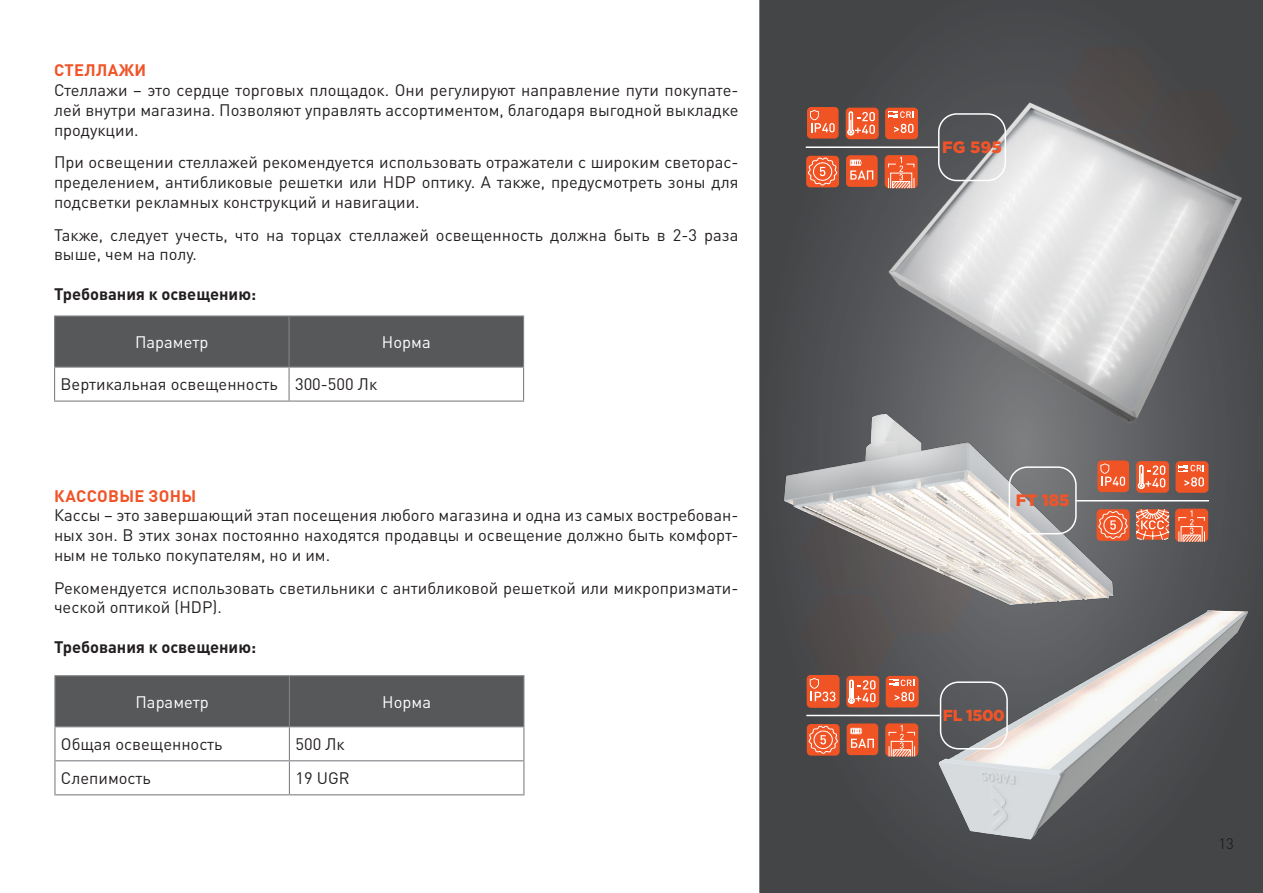
<style>
.page{position:relative;width:1263px;height:893px;background:#fff}
.page>*{position:absolute;margin:0;border:0;box-sizing:border-box;transform-origin:0 0}
.t1{font:16.5px/19.8px "DIN Pro";color:#231f20;text-align:justify}
.t2{font:700 16.5px "DIN Pro";color:#231f20}
.t3{font:16.5px "DIN Pro";color:#fff}
.t4{font:700 16.5px "DIN Pro";letter-spacing:.02em;color:#f05428}
.t5{font:900 16.5px "Gotham Pro";color:#f05428}
.t6{font:900 15.9px "Gotham Pro";letter-spacing:-.025em;color:#f05428}
.t7{font:300 15px "DIN Pro";color:#231f20}
</style>
<div class="page">
<div style="left:760px;top:0;width:503px;height:893px;background:linear-gradient(to right,#47484a,#494a4d)"></div>
<div style="left:1064px;top:47px;width:174px;height:50px;background:#4a4747"></div>
<div style="left:55px;top:317px;width:468px;height:49px;background:#57585a"></div>
<hr style="left:54px;top:315px;width:235px;height:2px;background:#808285">
<hr style="left:54px;top:317px;width:1px;height:49px;background:#808285">
<hr style="left:289px;top:315px;width:235px;height:2px;background:#808285">
<hr style="left:288px;top:317px;width:2px;height:49px;background:#808285">
<hr style="left:523px;top:317px;width:1px;height:49px;background:#808285">
<hr style="left:54px;top:366px;width:235px;height:2px;background:#808285">
<hr style="left:54px;top:368px;width:1px;height:32px;background:#808285">
<hr style="left:289px;top:366px;width:235px;height:2px;background:#808285">
<hr style="left:288px;top:368px;width:2px;height:32px;background:#808285">
<hr style="left:523px;top:368px;width:1px;height:32px;background:#808285">
<hr style="left:54px;top:400px;width:235px;height:2px;background:#808285">
<hr style="left:289px;top:400px;width:235px;height:2px;background:#808285">
<img style="left:878px;top:97px;width:385px;height:334px">
<img style="left:759px;top:369px;width:364px;height:250px">
<img style="left:810px;top:475px;width:444px;height:392px">
<div style="left:56px;top:676px;width:467px;height:50px;background:#57585a"></div>
<hr style="left:54px;top:675px;width:235px;height:1px;background:#808285">
<hr style="left:54px;top:676px;width:2px;height:50px;background:#808285">
<hr style="left:289px;top:675px;width:235px;height:1px;background:#808285">
<hr style="left:289px;top:676px;width:1px;height:50px;background:#808285">
<hr style="left:523px;top:676px;width:1px;height:50px;background:#808285">
<hr style="left:54px;top:726px;width:235px;height:1px;background:#808285">
<hr style="left:54px;top:727px;width:2px;height:33px;background:#808285">
<hr style="left:289px;top:726px;width:235px;height:1px;background:#808285">
<hr style="left:289px;top:727px;width:1px;height:33px;background:#808285">
<hr style="left:523px;top:727px;width:1px;height:33px;background:#808285">
<hr style="left:54px;top:760px;width:235px;height:1px;background:#808285">
<hr style="left:54px;top:761px;width:2px;height:33px;background:#808285">
<hr style="left:289px;top:760px;width:235px;height:1px;background:#808285">
<hr style="left:289px;top:761px;width:1px;height:33px;background:#808285">
<hr style="left:523px;top:761px;width:1px;height:33px;background:#808285">
<hr style="left:54px;top:794px;width:235px;height:1px;background:#808285">
<hr style="left:289px;top:794px;width:235px;height:1px;background:#808285">
<hr style="left:806px;top:146px;width:133px;height:2px;background:#fff">
<div style="left:885px;top:108px;width:33px;height:31px;background:#f15424;border-radius:4px"></div>
<svg style="left:894px;top:124px;width:19px;height:9px"></svg>
<svg style="left:888px;top:111px;width:25px;height:7px"></svg>
<div style="left:807px;top:107px;width:31px;height:32px;background:#f15424;border-radius:4px"></div>
<svg style="left:810px;top:110px;width:25px;height:22px"></svg>
<div style="left:885px;top:155px;width:33px;height:33px;background:#f15424;border-radius:4px"></div>
<svg style="left:888px;top:157px;width:26px;height:32px"></svg>
<div style="left:846px;top:155px;width:32px;height:32px;background:#f15424;border-radius:4px"></div>
<svg style="left:850px;top:160px;width:23px;height:20px"></svg>
<div style="left:846px;top:108px;width:33px;height:31px;background:#f15424;border-radius:4px"></div>
<svg style="left:847px;top:111px;width:28px;height:25px"></svg>
<svg style="left:806px;top:156px;width:33px;height:31px"></svg>
<svg style="left:807px;top:156px;width:31px;height:31px"></svg>
<hr style="left:1076px;top:500px;width:133px;height:1px;background:#fff">
<div style="left:1175px;top:461px;width:33px;height:32px;background:#f15424;border-radius:4px"></div>
<svg style="left:1184px;top:477px;width:20px;height:10px"></svg>
<svg style="left:1179px;top:465px;width:25px;height:6px"></svg>
<div style="left:1097px;top:460px;width:32px;height:32px;background:#f15424;border-radius:4px"></div>
<svg style="left:1100px;top:463px;width:25px;height:23px"></svg>
<div style="left:1175px;top:509px;width:33px;height:33px;background:#f15424;border-radius:4px"></div>
<svg style="left:1178px;top:510px;width:27px;height:32px"></svg>
<svg style="left:1136px;top:509px;width:33px;height:31px"></svg>
<div style="left:1136px;top:461px;width:33px;height:32px;background:#f15424;border-radius:4px"></div>
<svg style="left:1138px;top:465px;width:27px;height:24px"></svg>
<svg style="left:1096px;top:509px;width:33px;height:32px"></svg>
<svg style="left:1097px;top:510px;width:32px;height:30px"></svg>
<hr style="left:806px;top:715px;width:134px;height:1px;background:#fff">
<div style="left:886px;top:676px;width:33px;height:31px;background:#f15424;border-radius:4px"></div>
<div style="left:807px;top:675px;width:32px;height:33px;background:#f15424;border-radius:4px"></div>
<div style="left:885px;top:723px;width:33px;height:33px;background:#f15424;border-radius:4px"></div>
<svg style="left:888px;top:725px;width:27px;height:32px"></svg>
<div style="left:847px;top:723px;width:31px;height:32px;background:#f15424;border-radius:4px"></div>
<svg style="left:850px;top:728px;width:24px;height:20px"></svg>
<div style="left:846px;top:676px;width:33px;height:31px;background:#f15424;border-radius:4px"></div>
<svg style="left:800px;top:508px;width:174px;height:196px;background:#817370"></svg>
<svg style="left:807px;top:724px;width:33px;height:32px"></svg>
<svg style="left:808px;top:725px;width:31px;height:30px"></svg>
<div style="left:938px;top:113px;width:68px;height:68px;border:2px solid #fff;border-radius:18px"></div>
<div style="left:1009px;top:466px;width:68px;height:68px;border:2px solid #fff;border-radius:18px"></div>
<div style="left:940px;top:681px;width:68px;height:68px;border:2px solid #fff;border-radius:18px"></div>
<p class="t4" style="left:54px;top:57px;width:94px">СТЕЛЛАЖИ</p>
<p class="t1" style="left:54px;top:80px;width:686px">Стеллажи – это сердце торговых площадок. Они регулируют направление пути покупате&shy;лей внутри магазина. Позволяют управлять ассортиментом, благодаря выгодной выкладке продукции.</p>
<p class="t1" style="left:54px;top:152px;width:686px">При освещении стеллажей рекомендуется использовать отражатели с широким светорас&shy;пределением, антибликовые решетки или HDP оптику. А также, предусмотреть зоны для подсветки рекламных конструкций и навигации.</p>
<p class="t1" style="left:54px;top:224px;width:686px">Также, следует учесть, что на торцах стеллажей освещенность должна быть в 2-3 раза выше, чем на полу.</p>
<p class="t2" style="left:54px;top:280px;width:204px">Требования к освещению:</p>
<p class="t3" style="left:135px;top:331px;width:75px">Параметр</p>
<p class="t3" style="left:382px;top:331px;width:50px">Норма</p>
<p class="t1" style="left:61px;top:374px;width:219px">Вертикальная освещенность</p>
<p class="t1" style="left:295px;top:374px;width:84px">300-500 Лк</p>
<p class="t4" style="left:54px;top:482px;width:144px">КАССОВЫЕ ЗОНЫ</p>
<p class="t1" style="left:54px;top:505px;width:686px">Кассы – это завершающий этап посещения любого магазина и одна из самых востребован&shy;ных зон. В этих зонах постоянно находятся продавцы и освещение должно быть комфорт&shy;ным не только покупателям, но и им.</p>
<p class="t1" style="left:54px;top:577px;width:686px">Рекомендуется использовать светильники с антибликовой решеткой или микропризмати&shy;ческой оптикой (HDP).</p>
<p class="t2" style="left:54px;top:633px;width:204px">Требования к освещению:</p>
<p class="t3" style="left:135px;top:690px;width:75px">Параметр</p>
<p class="t3" style="left:382px;top:690px;width:50px">Норма</p>
<p class="t1" style="left:61px;top:734px;width:163px">Общая освещенность</p>
<p class="t1" style="left:295px;top:734px;width:51px">500 Лк</p>
<p class="t1" style="left:61px;top:768px;width:91px">Слепимость</p>
<p class="t1" style="left:295px;top:768px;width:56px">19 UGR</p>
<p class="t5" style="left:942px;top:138px;width:61px">FG 595</p>
<p class="t5" style="left:1016px;top:491px;width:55px">FT 185</p>
<p class="t6" style="left:943px;top:706px;width:64px">FL 1500</p>
<p class="t7" style="left:1218px;top:832px;width:17px">13</p>
</div>
